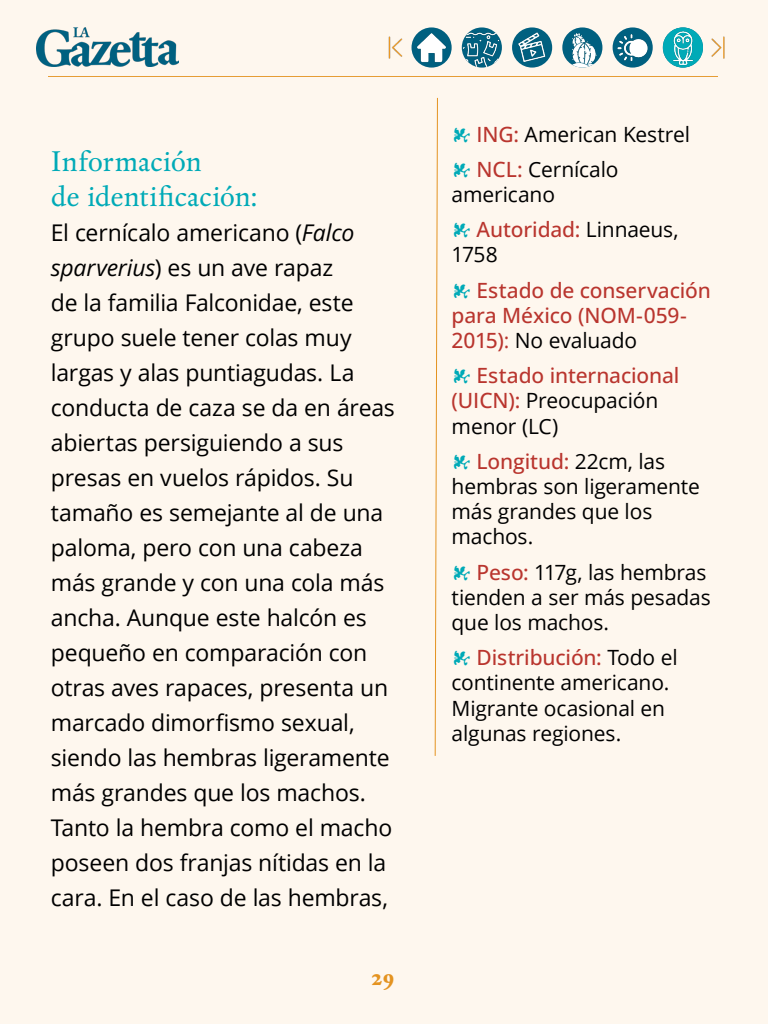
<style>
.page{position:relative;width:768px;height:1024px;background:#fef7ee}
.page>*{position:absolute;margin:0;border:0;box-sizing:border-box;transform-origin:0 0}
.t1{font:30px/35px "Espinosa Nova Pro";letter-spacing:-.01em;color:#00aab7}
.t2{font:700 25px "Espinosa Nova Pro";color:#e49320}
.t3{font:23px/35px "Open Sans";letter-spacing:-.01em;color:#000}
.t4{font:21px/25.2px "Open Sans";letter-spacing:-.005em;color:#000}
.t5{font:500 21px/25.2px "Open Sans";letter-spacing:-.005em;color:#b9352e}
.s1{font-style:italic}
.s2{color:#00aab7}
.s3{font-weight:500;color:#b9352e}
.s4{font-weight:400}
.s5{font-weight:400;color:#000}
</style>
<div class="page">
<img style="left:37px;top:28px;width:141px;height:39px">
<hr style="left:48px;top:76px;width:670px;height:1px;background:#e49320">
<img style="left:412px;top:27px;width:40px;height:41px;border-radius:20px">
<img style="left:462px;top:28px;width:40px;height:40px">
<svg style="left:512px;top:27px;width:40px;height:41px"></svg>
<img style="left:512px;top:28px;width:37px;height:37px">
<img style="left:562px;top:27px;width:40px;height:41px;border-radius:20px">
<img style="left:613px;top:27px;width:40px;height:41px;border-radius:20px">
<img style="left:711px;top:36px;width:14px;height:23px">
<img style="left:388px;top:36px;width:15px;height:23px">
<svg style="left:434px;top:97px;width:4px;height:659px"></svg>
<img style="left:663px;top:27px;width:40px;height:41px;border-radius:20px">
<h1 class="t1" style="left:51px;top:145px;width:208px">Información<br>de identificación:</h1>
<p class="t3" style="left:51px;top:215px;width:346px">El cernícalo americano (<span class="s1">Falco sparverius</span>) es un ave rapaz<br>de la familia Falconidae, este grupo suele tener colas muy largas y alas puntiagudas. La conducta de caza se da en áreas abiertas persiguiendo a sus presas en vuelos rápidos. Su tamaño es semejante al de una paloma, pero con una cabeza más grande y con una cola más ancha. Aunque este halcón es pequeño en comparación con otras aves rapaces, presenta un marcado dimorfismo sexual, siendo las hembras ligeramente más grandes que los machos.<br>Tanto la hembra como el macho poseen dos franjas nítidas en la cara. En el caso de las hembras,</p>
<p class="t2" style="left:371px;top:963px;width:25px">29</p>
<p class="t4" style="left:452px;top:121px;width:240px"><span class="s2">●</span> <span class="s3">ING:</span> American Kestrel</p>
<p class="t4" style="left:452px;top:156px;width:169px"><span class="s2">●</span> <span class="s3">NCL:</span> Cernícalo americano</p>
<p class="t4" style="left:452px;top:216px;width:228px"><span class="s2">●</span> <span class="s3">Autoridad:</span> Linnaeus,<br>1758</p>
<p class="t5" style="left:452px;top:277px;width:261px"><span class="s2">●</span> Estado de conservación para México (NOM-059-<br>2015)<span class="s4">:</span> <span class="s5">No evaluado</span></p>
<p class="t5" style="left:452px;top:362px;width:229px"><span class="s2">●</span> Estado internacional (UICN): <span class="s5">Preocupación menor (LC)</span></p>
<p class="t4" style="left:452px;top:448px;width:250px"><span class="s2">●</span> <span class="s3">Longitud:</span> 22cm, las hembras son ligeramente más grandes que los machos.</p>
<p class="t4" style="left:452px;top:559px;width:261px"><span class="s2">●</span> <span class="s3">Peso:</span> 117g, las hembras tienden a ser más pesadas que los machos.</p>
<p class="t4" style="left:452px;top:644px;width:228px"><span class="s2">●</span> <span class="s3">Distribución:</span> Todo el continente americano.<br>Migrante ocasional en algunas regiones.</p>
</div>
